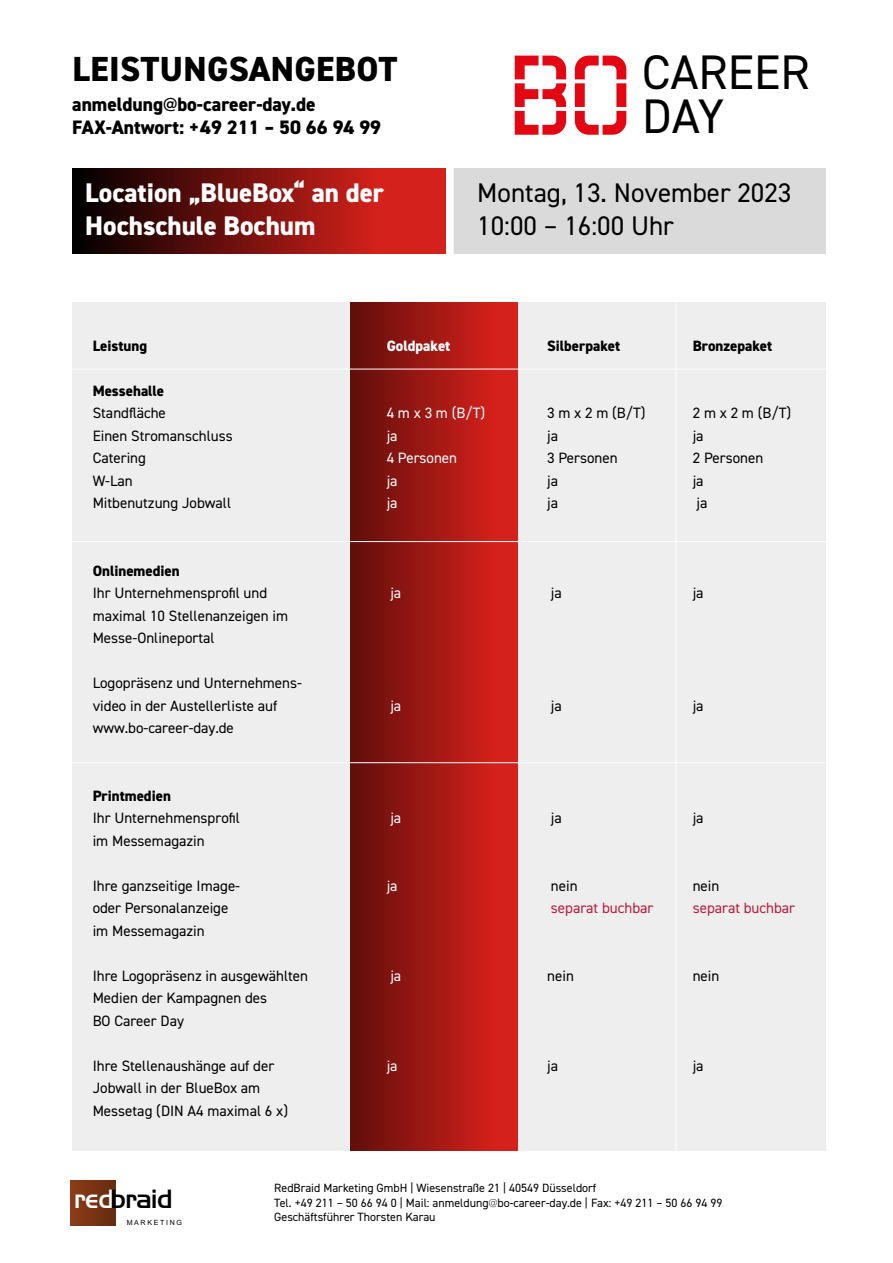
<style>
.page{position:relative;width:893px;height:1263px;background:#fff}
.page>*{position:absolute;margin:0;border:0;box-sizing:border-box;transform-origin:0 0}
.t1{font:48.6px/44.5px "DIN2014";color:#000}
.t2{font:800 34.95px "DIN2014";letter-spacing:.01em;color:#000}
.t3{font:500 27.6px "Handel Got D";letter-spacing:-.02em;color:#000}
.t4{font:800 27px/33px "DIN2014";color:#fff}
.t5{font:27px/33px "DIN2014";color:#000}
.t6{font:800 19.5px/23.4px "DIN2014";color:#000}
.t7{font:15px/22.5px "DIN2014";color:#000}
.t8{font:800 15px "DIN2014";color:#000}
.t9{font:15px "DIN2014";color:#fff}
.t10{font:15px "DIN2014";color:#b71e3f}
.t11{font:800 15px "DIN2014";color:#fff}
.t12{font:12px/14.4px "DIN2014";color:#000}
.t13{font:7.05px "Arial";letter-spacing:.235em;color:#000}
.s1{font-family:"Futura PT";font-weight:500}
.s2{color:#fff}
.s3{font-family:"Futura PT";font-weight:300}
</style>
<div class="page">
<div style="left:73px;top:302px;width:753px;height:849px;background:#eee"></div>
<div style="left:350px;top:302px;width:167px;height:849px;background:#d5211b"></div>
<div style="left:350px;top:302px;width:145px;height:849px;background:linear-gradient(to right,#600f0c,#d4211b)"></div>
<svg style="left:515px;top:55px;width:111px;height:80px"></svg>
<hr style="left:676px;top:291px;width:1px;height:875px;background:#fff">
<div style="left:449px;top:168px;width:377px;height:85px;background:#dadada"></div>
<div style="left:446px;top:157px;width:8px;height:104px;background:#fff"></div>
<div style="left:72px;top:168px;width:374px;height:85px;background:#d5211b"></div>
<div style="left:73px;top:168px;width:303px;height:85px;background:linear-gradient(to right,#000,#d2201a)"></div>
<hr style="left:27px;top:541px;width:844px;height:1px;background:#fff">
<hr style="left:48px;top:762px;width:844px;height:1px;background:#fff">
<hr style="left:40px;top:369px;width:844px;height:1px;background:#fff">
<div style="left:70px;top:1180px;width:45px;height:45px;background:linear-gradient(to right,#8e3c17,#642c10)"></div>
<h2 class="t2" style="left:72px;top:46px;width:327px">LEISTUNGSANGEBOT</h2>
<h3 class="t6" style="left:72px;top:92px;width:310px">anmeldung<span class="s1">@</span>bo-career-day.de<br>FAX-Antwort: +49 211 – 50 66 94 99</h3>
<h3 class="t4" style="left:85px;top:176px;width:300px">Location „BlueBox“ an der<br>Hochschule Bochum</h3>
<h1 class="t1" style="left:642px;top:49px;width:169px">CAREER<br>DAY</h1>
<h3 class="t5" style="left:477px;top:176px;width:316px">Montag, 13. November 2023<br>10:00 – 16:00 Uhr</h3>
<p class="t8" style="left:93px;top:336px;width:56px">Leistung</p>
<p class="t11" style="left:387px;top:336px;width:65px">Goldpaket</p>
<p class="t8" style="left:547px;top:336px;width:75px">Silberpaket</p>
<p class="t8" style="left:693px;top:336px;width:81px">Bronzepaket</p>
<p class="t8" style="left:93px;top:381px;width:73px">Messehalle</p>
<p class="t7" style="left:93px;top:402px;width:75px">Standfläche</p>
<p class="t9" style="left:387px;top:404px;width:100px">4 m x 3 m (B/T)</p>
<p class="t7" style="left:547px;top:402px;width:100px">3 m x 2 m (B/T)</p>
<p class="t7" style="left:693px;top:402px;width:100px">2 m x 2 m (B/T)</p>
<p class="t7" style="left:93px;top:424px;width:142px">Einen Stromanschluss</p>
<p class="t9" style="left:387px;top:426px;width:12px">ja</p>
<p class="t7" style="left:547px;top:424px;width:12px">ja</p>
<p class="t7" style="left:693px;top:424px;width:12px">ja</p>
<p class="t7" style="left:93px;top:447px;width:55px">Catering</p>
<p class="t9" style="left:387px;top:449px;width:72px">4 Personen</p>
<p class="t7" style="left:547px;top:447px;width:72px">3 Personen</p>
<p class="t7" style="left:693px;top:447px;width:72px">2 Personen</p>
<p class="t7" style="left:93px;top:469px;width:42px">W-Lan</p>
<p class="t9" style="left:387px;top:471px;width:12px">ja</p>
<p class="t7" style="left:547px;top:469px;width:12px">ja</p>
<p class="t7" style="left:693px;top:469px;width:12px">ja</p>
<p class="t7" style="left:93px;top:492px;width:140px">Mitbenutzung Jobwall</p>
<p class="t9" style="left:387px;top:494px;width:12px">ja</p>
<p class="t7" style="left:547px;top:492px;width:12px">ja</p>
<p class="t7" style="left:696px;top:492px;width:12px">ja</p>
<p class="t8" style="left:93px;top:561px;width:89px">Onlinemedien</p>
<p class="t7" style="left:93px;top:582px;width:176px">Ihr Unternehmensprofil und</p>
<p class="t9" style="left:390px;top:584px;width:12px">ja</p>
<p class="t7" style="left:551px;top:582px;width:12px">ja</p>
<p class="t7" style="left:693px;top:582px;width:12px">ja</p>
<p class="t7" style="left:93px;top:604px;width:197px">maximal 10 Stellenanzeigen im<br>Messe-Onlineportal</p>
<p class="t7" style="left:93px;top:672px;width:211px">Logopräsenz und Unternehmens&shy;video in der Austellerliste auf</p>
<p class="t9" style="left:390px;top:696px;width:12px">ja</p>
<p class="t7" style="left:551px;top:694px;width:12px">ja</p>
<p class="t7" style="left:693px;top:694px;width:12px">ja</p>
<p class="t7" style="left:93px;top:717px;width:143px">www.bo-career-day.de</p>
<p class="t8" style="left:93px;top:786px;width:80px">Printmedien</p>
<p class="t7" style="left:93px;top:807px;width:149px">Ihr Unternehmensprofil</p>
<p class="t9" style="left:390px;top:809px;width:12px">ja</p>
<p class="t7" style="left:551px;top:807px;width:12px">ja</p>
<p class="t7" style="left:693px;top:807px;width:12px">ja</p>
<p class="t7" style="left:93px;top:829px;width:114px">im Messemagazin</p>
<p class="t7" style="left:93px;top:874px;width:149px">Ihre ganzseitige Image-</p>
<p class="t9" style="left:387px;top:876px;width:12px">ja</p>
<p class="t7" style="left:551px;top:874px;width:28px">nein</p>
<p class="t7" style="left:693px;top:874px;width:28px">nein</p>
<p class="t7" style="left:93px;top:897px;width:137px">oder Personalanzeige</p>
<p class="t10" style="left:551px;top:899px;width:104px">separat buchbar</p>
<p class="t10" style="left:693px;top:899px;width:104px">separat buchbar</p>
<p class="t7" style="left:93px;top:919px;width:114px">im Messemagazin</p>
<p class="t7" style="left:93px;top:964px;width:217px">Ihre Logopräsenz in ausgewählten</p>
<p class="t9" style="left:390px;top:966px;width:12px">ja</p>
<p class="t7" style="left:547px;top:964px;width:28px">nein</p>
<p class="t7" style="left:693px;top:964px;width:28px">nein</p>
<p class="t7" style="left:93px;top:987px;width:176px">Medien der Kampagnen des<br>BO Career Day</p>
<p class="t7" style="left:93px;top:1054px;width:183px">Ihre Stellenaushänge auf der</p>
<p class="t9" style="left:387px;top:1056px;width:12px">ja</p>
<p class="t7" style="left:547px;top:1054px;width:12px">ja</p>
<p class="t7" style="left:693px;top:1054px;width:12px">ja</p>
<p class="t7" style="left:93px;top:1077px;width:197px">Jobwall in der BlueBox am<br>Messetag (DIN A4 maximal 6 x)</p>
<h3 class="t3" style="left:74px;top:1183px;width:101px"><span class="s2">red</span>braid</h3>
<p class="t13" style="left:127px;top:1218px;width:57px">MARKETING</p>
<p class="t12" style="left:274px;top:1181px;width:450px">RedBraid Marketing GmbH | Wiesenstraße 21 | 40549 Düsseldorf<br>Tel. +49 211 – 50 66 94 0 | Mail: anmeldung<span class="s3">@</span>bo-career-day.de | Fax: +49 211 – 50 66 94 99<br>Geschäftsführer Thorsten Karau</p>
</div>
